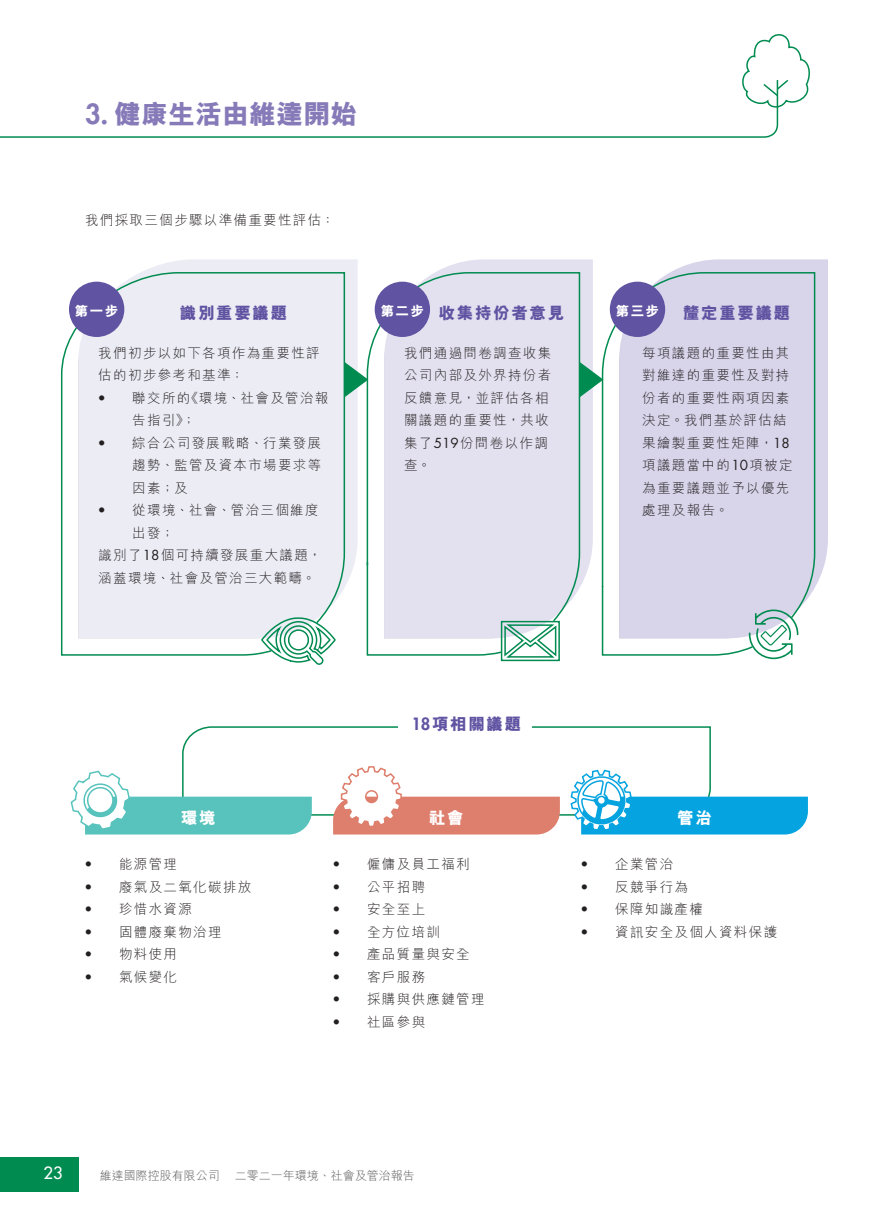
<style>
.page{position:relative;width:893px;height:1212px;background:#fff}
.page>*{position:absolute;margin:0;border:0;box-sizing:border-box;transform-origin:0 0}
.t1{font:800 27px "M Hei HK";color:#867ab8}
.t2{font:800 16.5px "M Hei HK";letter-spacing:.1em;color:#6053a2}
.t3{font:800 16.5px "M Hei HK";color:#fff}
.t4{font:500 16.5px "Futura Std";color:#fff}
.t5{font:300 13.5px/22.5px "M Hei HK";letter-spacing:.1em;color:#231f20}
.t6{font:13.5px "Futura Std";color:#231f20}
.t7{font:800 13.5px "M Hei HK";letter-spacing:.1em;color:#fff}
.t8{font:300 12px "M Hei HK";color:#57585a}
.s1{font-family:"Futura Std"}
.s2{font-family:"Futura Std";font-weight:400}
</style>
<div class="page">
<svg style="left:742px;top:34px;width:68px;height:74px"></svg>
<svg style="left:0;top:79px;width:779px;height:59px"></svg>
<div style="left:0;top:1157px;width:79px;height:35px;background:#008b50"></div>
<svg style="left:312px;top:726px;width:399px;height:90px"></svg>
<div style="left:398px;top:707px;width:133px;height:35px;background:#fff"></div>
<svg style="left:70px;top:726px;width:242px;height:109px"></svg>
<svg style="left:570px;top:769px;width:238px;height:66px"></svg>
<svg style="left:333px;top:765px;width:227px;height:69px"></svg>
<div style="left:145px;top:259px;width:213px;height:325px;background:#ececf5"></div>
<svg style="left:60px;top:271px;width:286px;height:385px;background:#ecedf4"></svg>
<svg style="left:344px;top:362px;width:22px;height:35px"></svg>
<div style="left:69px;top:282px;width:55px;height:55px;background:#6053a2;border-radius:50%"></div>
<svg style="left:438px;top:259px;width:155px;height:326px;background:#e5e2f0"></svg>
<svg style="left:366px;top:271px;width:215px;height:342px;background:#e2e1ee"></svg>
<div style="left:375px;top:282px;width:55px;height:55px;background:#6053a2;border-radius:50%"></div>
<svg style="left:673px;top:259px;width:155px;height:376px;fill:#d8d4ea"></svg>
<svg style="left:601px;top:271px;width:215px;height:349px;background:#d7d6e9"></svg>
<div style="left:610px;top:282px;width:55px;height:55px;background:#6053a2;border-radius:50%"></div>
<svg style="left:579px;top:362px;width:24px;height:35px"></svg>
<svg style="left:260px;top:617px;width:77px;height:48px"></svg>
<svg style="left:366px;top:561px;width:195px;height:101px"></svg>
<svg style="left:601px;top:584px;width:197px;height:75px"></svg>
<h1 class="t1" style="left:85px;top:100px;width:274px"><span class="s1">3.</span> 健康生活由維達開始</h1>
<p class="t5" style="left:85px;top:208px;width:251px">我們採取三個步驟以準備重要性評估：</p>
<p class="t7" style="left:75px;top:304px;width:45px">第一步</p>
<p class="t5" style="left:98px;top:341px;width:223px">我們初步以如下各項作為重要性評</p>
<p class="t5" style="left:98px;top:364px;width:147px">估的初步參考和基準：</p>
<p class="t5" style="left:185px;top:386px;width:145px">《環境、社會及管治報</p>
<p class="t2" style="left:180px;top:304px;width:109px">識別重要議題</p>
<p class="t5" style="left:132px;top:386px;width:60px">聯交所的</p>
<p class="t6" style="left:98px;top:389px;width:9px">•</p>
<p class="t6" style="left:98px;top:434px;width:9px">•</p>
<p class="t5" style="left:132px;top:409px;width:190px">告指引 ;《<br>綜合公司發展戰略、行業發展</p>
<p class="t5" style="left:132px;top:454px;width:191px">趨勢、監管及資本市場要求等因素；及<br>從環境、社會、管治三個維度</p>
<p class="t6" style="left:98px;top:501px;width:9px">•</p>
<p class="t5" style="left:98px;top:521px;width:225px;text-indent:34px">出發;<br>識別了<span class="s2">18</span>個可持續發展重大議題，涵蓋環境、社會及管治三大範疇。</p>
<p class="t7" style="left:381px;top:304px;width:45px">第二步</p>
<p class="t2" style="left:439px;top:304px;width:127px">收集持份者意見</p>
<p class="t7" style="left:616px;top:304px;width:45px">第三步</p>
<p class="t2" style="left:683px;top:304px;width:109px">釐定重要議題</p>
<p class="t5" style="left:404px;top:341px;width:149px">我們通過問卷調查收集公司內部及外界持份者反饋意見，並評估各相關議題的重要性，共收集了<span class="s2">519</span>份問卷以作調查。</p>
<p class="t5" style="left:642px;top:341px;width:152px">每項議題的重要性由其對維達的重要性及對持份者的重要性兩項因素決定。我們基於評估結果繪製重要性矩陣，<span class="s2">18</span>項議題當中的<span class="s2">10</span>項被定為重要議題並予以優先處理及報告。</p>
<p class="t2" style="left:411px;top:716px;width:111px"><span class="s1">18</span>項相關議題</p>
<p class="t6" style="left:84px;top:855px;width:9px">•</p>
<p class="t3" style="left:181px;top:809px;width:36px">環境</p>
<p class="t5" style="left:119px;top:853px;width:60px">能源管理</p>
<p class="t6" style="left:332px;top:855px;width:9px">•</p>
<p class="t3" style="left:429px;top:809px;width:36px">社會</p>
<p class="t5" style="left:367px;top:853px;width:104px">僱傭及員工福利</p>
<p class="t6" style="left:580px;top:855px;width:9px">•</p>
<p class="t3" style="left:677px;top:809px;width:36px">管治</p>
<p class="t5" style="left:615px;top:853px;width:60px">企業管治</p>
<p class="t6" style="left:84px;top:878px;width:9px">•</p>
<p class="t5" style="left:119px;top:875px;width:134px">廢氣及二氧化碳排放</p>
<p class="t6" style="left:332px;top:878px;width:9px">•</p>
<p class="t5" style="left:367px;top:875px;width:60px">公平招聘</p>
<p class="t6" style="left:580px;top:878px;width:9px">•</p>
<p class="t5" style="left:615px;top:875px;width:74px">反競爭行為</p>
<p class="t6" style="left:84px;top:900px;width:9px">•</p>
<p class="t5" style="left:119px;top:898px;width:74px">珍惜水資源</p>
<p class="t6" style="left:332px;top:900px;width:9px">•</p>
<p class="t5" style="left:367px;top:898px;width:60px">安全至上</p>
<p class="t6" style="left:580px;top:900px;width:9px">•</p>
<p class="t5" style="left:615px;top:898px;width:89px">保障知識產權</p>
<p class="t6" style="left:84px;top:923px;width:9px">•</p>
<p class="t5" style="left:119px;top:920px;width:104px">固體廢棄物治理</p>
<p class="t6" style="left:332px;top:923px;width:9px">•</p>
<p class="t5" style="left:367px;top:920px;width:74px">全方位培訓</p>
<p class="t6" style="left:580px;top:923px;width:9px">•</p>
<p class="t5" style="left:615px;top:920px;width:164px">資訊安全及個人資料保護</p>
<p class="t6" style="left:84px;top:945px;width:9px">•</p>
<p class="t5" style="left:119px;top:943px;width:60px">物料使用</p>
<p class="t6" style="left:332px;top:945px;width:9px">•</p>
<p class="t5" style="left:367px;top:943px;width:104px">產品質量與安全</p>
<p class="t6" style="left:84px;top:968px;width:9px">•</p>
<p class="t5" style="left:119px;top:965px;width:60px">氣候變化</p>
<p class="t6" style="left:332px;top:968px;width:9px">•</p>
<p class="t5" style="left:367px;top:965px;width:60px">客戶服務</p>
<p class="t6" style="left:332px;top:990px;width:9px">•</p>
<p class="t5" style="left:367px;top:988px;width:119px">採購與供應鏈管理</p>
<p class="t6" style="left:332px;top:1013px;width:9px">•</p>
<p class="t5" style="left:367px;top:1010px;width:60px">社區參與</p>
<p class="t4" style="left:44px;top:1163px;width:21px">23</p>
<p class="t8" style="left:100px;top:1169px;width:122px">維達國際控股有限公司</p>
<p class="t8" style="left:235px;top:1169px;width:181px">二零二一年環境、社會及管治報告</p>
</div>
